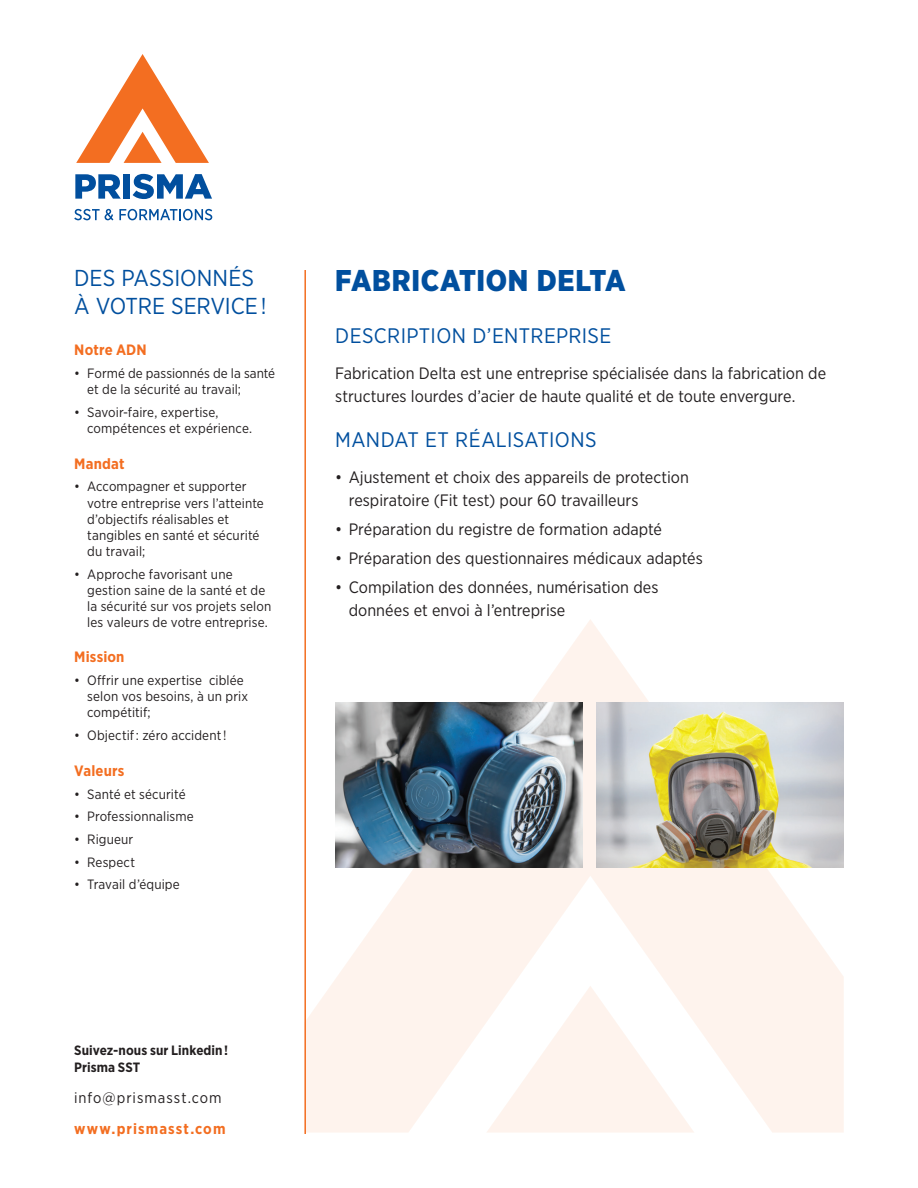
<style>
.page{position:relative;width:918px;height:1188px;background:#fff}
.page>*{position:absolute;margin:0;border:0;box-sizing:border-box;transform-origin:0 0}
.t1{font:900 30px "Gotham Narrow";letter-spacing:.025em;color:#014f9e}
.t2{font:23.1px/27.6px "Gotham Narrow";color:#014f9e}
.t3{font:21px "Gotham Narrow";letter-spacing:.015em;color:#014f9e}
.t4{font:16.5px/22.5px "Gotham Narrow";color:#231f20}
.t5{font:700 15px "Gotham Narrow";letter-spacing:.015em;color:#f36e21}
.t6{font:15px "Gotham Narrow";letter-spacing:.06em;color:#231f20}
.t7{font:700 15px "Gotham Narrow";letter-spacing:.075em;color:#f36e21}
.t8{font:13.5px/16.2px "Gotham Narrow";letter-spacing:.005em;color:#231f20}
.t9{font:700 13.5px/16.2px "Gotham Narrow";letter-spacing:.005em;color:#231f20}
</style>
<div class="page">
<svg style="left:306px;top:619px;width:538px;height:514px;fill:#fef3ed"></svg>
<svg style="left:486px;top:986px;width:208px;height:147px"></svg>
<hr style="left:304px;top:270px;width:2px;height:864px;background:#f36e21">
<img style="left:335px;top:702px;width:248px;height:165px">
<img style="left:596px;top:702px;width:248px;height:165px">
<svg style="left:76px;top:54px;width:133px;height:109px"></svg>
<svg style="left:75px;top:174px;width:46px;height:25px"></svg>
<div style="left:123px;top:174px;width:7px;height:25px;background:#014f9e"></div>
<svg style="left:133px;top:174px;width:79px;height:25px"></svg>
<svg style="left:74px;top:209px;width:39px;height:11px"></svg>
<svg style="left:119px;top:209px;width:93px;height:11px"></svg>
<h2 class="t2" style="left:74px;top:264px;width:194px">DES PASSIONNÉS<br>À VOTRE SERVICE !</h2>
<p class="t5" style="left:74px;top:340px;width:74px">Notre ADN</p>
<p class="t8" style="left:87px;top:365px;width:189px;text-indent:-13px">• Formé de passionnés de la santé et de la sécurité au travail;</p>
<p class="t8" style="left:87px;top:404px;width:166px;text-indent:-13px">• Savoir-faire, expertise, compétences et expérience.</p>
<p class="t5" style="left:74px;top:454px;width:52px">Mandat</p>
<p class="t8" style="left:87px;top:478px;width:178px;text-indent:-13px">• Accompagner et supporter votre entreprise vers l’atteinte d’objectifs réalisables et tangibles en santé et sécurité du travail;</p>
<p class="t8" style="left:87px;top:566px;width:186px;text-indent:-13px">• Approche favorisant une gestion saine de la santé et de la sécurité sur vos projets selon les valeurs de votre entreprise.</p>
<p class="t5" style="left:74px;top:647px;width:52px">Mission</p>
<p class="t8" style="left:87px;top:672px;width:162px;text-indent:-13px">• Offrir une expertise ciblée selon vos besoins, à un prix compétitif;</p>
<p class="t8" style="left:74px;top:727px;width:154px">• Objectif : zéro accident !</p>
<p class="t5" style="left:74px;top:761px;width:52px">Valeurs</p>
<p class="t8" style="left:74px;top:786px;width:113px">• Santé et sécurité</p>
<p class="t8" style="left:74px;top:808px;width:121px">• Professionnalisme</p>
<p class="t8" style="left:74px;top:831px;width:61px">• Rigueur</p>
<p class="t8" style="left:74px;top:854px;width:62px">• Respect</p>
<p class="t8" style="left:74px;top:876px;width:107px">• Travail d’équipe</p>
<h1 class="t1" style="left:335px;top:261px;width:292px">FABRICATION DELTA</h1>
<h3 class="t3" style="left:335px;top:323px;width:278px">DESCRIPTION D’ENTREPRISE</h3>
<p class="t4" style="left:335px;top:362px;width:492px">Fabrication Delta est une entreprise spécialisée dans la fabrication de structures lourdes d’acier de haute qualité et de toute envergure.</p>
<h3 class="t3" style="left:335px;top:427px;width:263px">MANDAT ET RÉALISATIONS</h3>
<p class="t4" style="left:349px;top:466px;width:342px;text-indent:-13px">• Ajustement et choix des appareils de protection respiratoire (Fit test) pour 60 travailleurs</p>
<p class="t4" style="left:335px;top:518px;width:328px">• Préparation du registre de formation adapté</p>
<p class="t4" style="left:335px;top:547px;width:369px">• Préparation des questionnaires médicaux adaptés</p>
<p class="t4" style="left:349px;top:576px;width:311px;text-indent:-13px">• Compilation des données, numérisation des données et envoi à l’entreprise</p>
<p class="t9" style="left:74px;top:1042px;width:155px">Suivez-nous sur Linkedin !<br>Prisma SST</p>
<p class="t6" style="left:74px;top:1088px;width:149px">info@prismasst.com</p>
<p class="t7" style="left:74px;top:1119px;width:153px">www.prismasst.com</p>
</div>
